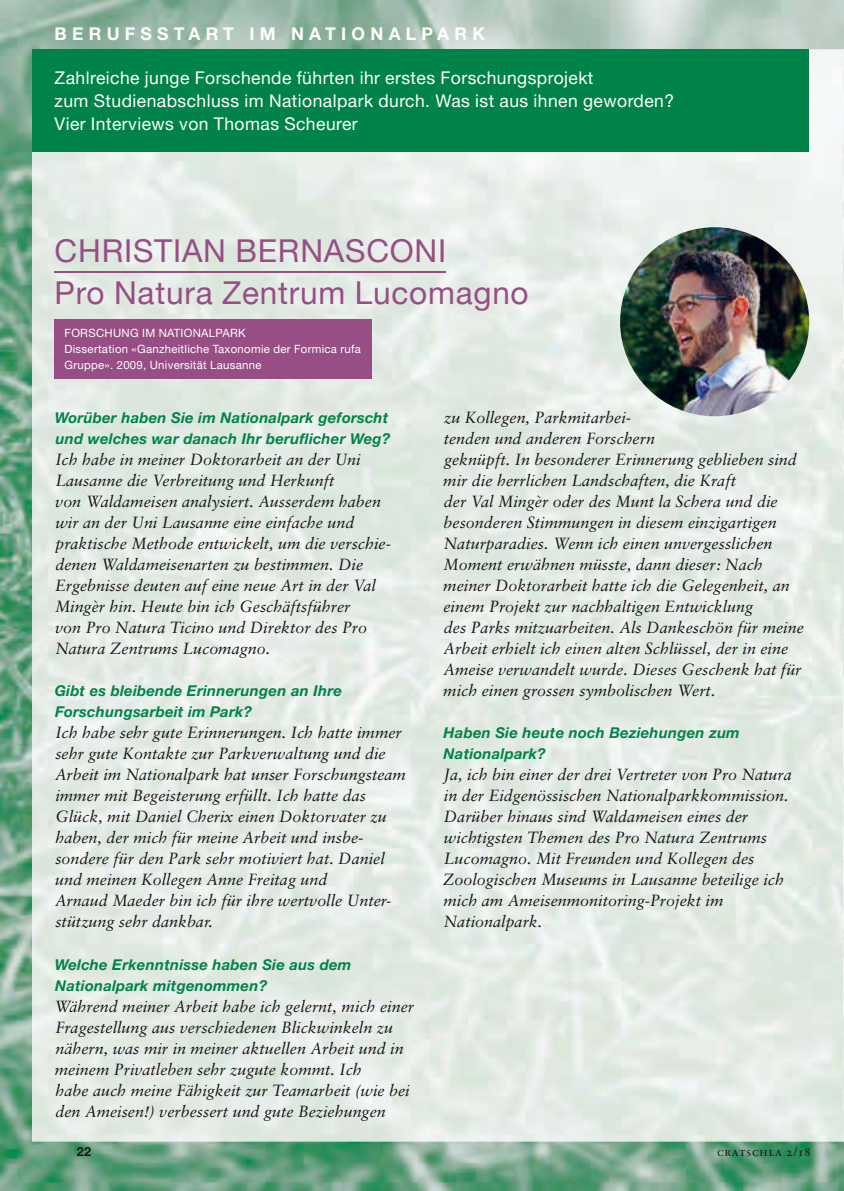
<style>
.page{position:relative;width:844px;height:1191px;background:#fff}
.page>*{position:absolute;margin:0;border:0;box-sizing:border-box;transform-origin:0 0}
.t1{font:31.5px/42px "Helvetica Neue LT Std";letter-spacing:.025em;color:#964e84}
.t2{font:17.5px/22.8px "Helvetica Neue LT Std";letter-spacing:.025em;color:#fff}
.t3{font:700 17.5px "Helvetica Neue LT Std";letter-spacing:.3em;color:#fff}
.t4{font:italic 16.1px/21px "Sabon LT Pro";color:#181716}
.t5{font:italic 700 14.88px/21px "Helvetica Neue LT Std";letter-spacing:.015em;color:#008348}
.t6{font:700 12.6px "Helvetica Neue LT Std";color:#181716}
.t7{font:12.25px "Sabon LT Pro";letter-spacing:.05em;color:#181716}
.t8{font:11.38px/15.8px "Helvetica Neue LT Std";letter-spacing:.025em;color:#fff}
</style>
<div class="page">
<img style="left:0;top:0;width:844px;height:1191px">
<img style="left:32px;top:50px;width:811px;height:1091px">
<hr style="left:55px;top:271px;width:391px;height:2px;background:#964e84">
<div style="left:32px;top:50px;width:777px;height:102px;background:#008348"></div>
<div style="left:55px;top:319px;width:317px;height:59px;background:#964e84"></div>
<img style="left:620px;top:227px;width:189px;height:189px;border-radius:94px">
<img style="left:843px;top:50px;width:1px;height:1091px">
<p class="t3" style="left:55px;top:23px;width:432px">BERUFSSTART IM NATIONALPARK</p>
<p class="t2" style="left:55px;top:67px;width:621px">Zahlreiche junge Forschende führten ihr erstes Forschungsprojekt<br>zum Studienabschluss im Nationalpark durch. Was ist aus ihnen geworden?<br>Vier Interviews von Thomas Scheurer</p>
<h1 class="t1" style="left:55px;top:229px;width:475px">CHRISTIAN BERNASCONI<br>Pro Natura Zentrum Lucomagno</h1>
<p class="t8" style="left:64px;top:325px;width:298px">FORSCHUNG IM NATIONALPARK<br>Dissertation «Ganzheitliche Taxonomie der Formica rufa<br>Gruppe». 2009, Universität Lausanne</p>
<p class="t5" style="left:55px;top:407px;width:337px">Worüber haben Sie im Nationalpark geforscht und welches war danach Ihr beruflicher Weg?</p>
<p class="t4" style="left:55px;top:449px;width:337px">Ich habe in meiner Doktorarbeit an der Uni Lausanne die Verbreitung und Herkunft<br>von Waldameisen analysiert. Ausserdem haben wir an der Uni Lausanne eine einfache und praktische Methode entwickelt, um die verschie&shy;denen Waldameisenarten zu bestimmen. Die Ergebnisse deuten auf eine neue Art in der Val Mingèr hin. Heute bin ich Geschäftsführer<br>von Pro Natura Ticino und Direktor des Pro Natura Zentrums Lucomagno.</p>
<p class="t5" style="left:55px;top:680px;width:288px">Gibt es bleibende Erinnerungen an Ihre<br>Forschungsarbeit im Park?</p>
<p class="t4" style="left:55px;top:722px;width:352px">Ich habe sehr gute Erinnerungen. Ich hatte immer sehr gute Kontakte zur Parkverwaltung und die Arbeit im Nationalpark hat unser Forschungsteam immer mit Begeisterung erfüllt. Ich hatte das Glück, mit Daniel Cherix einen Doktorvater zu haben, der mich für meine Arbeit und insbe&shy;sondere für den Park sehr motiviert hat. Daniel und meinen Kollegen Anne Freitag und<br>Arnaud Maeder bin ich für ihre wertvolle Unter&shy;stützung sehr dankbar.</p>
<p class="t5" style="left:55px;top:953px;width:298px">Welche Erkenntnisse haben Sie aus dem<br>Nationalpark mitgenommen?</p>
<p class="t4" style="left:54px;top:995px;width:361px">Während meiner Arbeit habe ich gelernt, mich einer Fragestellung aus verschiedenen Blickwinkeln zu nähern, was mir in meiner aktuellen Arbeit und in meinem Privatleben sehr zugute kommt. Ich<br>habe auch meine Fähigkeit zur Teamarbeit (wie bei den Ameisen!) verbessert und gute Beziehungen</p>
<p class="t4" style="left:443px;top:407px;width:362px">zu Kollegen, Parkmitarbei-<br>tenden und anderen Forschern<br>geknüpft. In besonderer Erinnerung geblieben sind mir die herrlichen Landschaften, die Kraft<br>der Val Mingèr oder des Munt la Schera und die besonderen Stimmungen in diesem ein zigartigen Naturparadies. Wenn ich einen unverges slichen Moment erwähnen müsste, dann dieser : Nach meiner Doktorarbeit hatte ich die Gelegenheit, an einem Projekt zur nachhaltigen Entwicklung<br>des Parks mitzuarbeiten. Als Dankeschön für meine Arbeit erhielt ich einen alten Schlüssel, der in eine Ameise verwandelt wurde. Dieses Geschenk hat für mich einen grossen symbolischen Wert.</p>
<p class="t5" style="left:443px;top:722px;width:297px">Haben Sie heute noch Beziehungen zum<br>Nationalpark?</p>
<p class="t4" style="left:443px;top:764px;width:350px">Ja, ich bin einer der drei Vertreter von Pro Natura in der Eidgenössischen Nationalparkkommission.<br>Darüber hinaus sind Waldameisen eines der wichtigsten Themen des Pro Natura Zentrums Lucomagno. Mit Freunden und Kollegen des Zoologischen Museums in Lausanne beteilige ich mich am Ameisenmonitoring-Projekt im Nationalpark.</p>
<p class="t6" style="left:77px;top:1143px;width:16px">22</p>
<p class="t7" style="left:717px;top:1144px;width:95px">cratschla 2/18</p>
</div>
